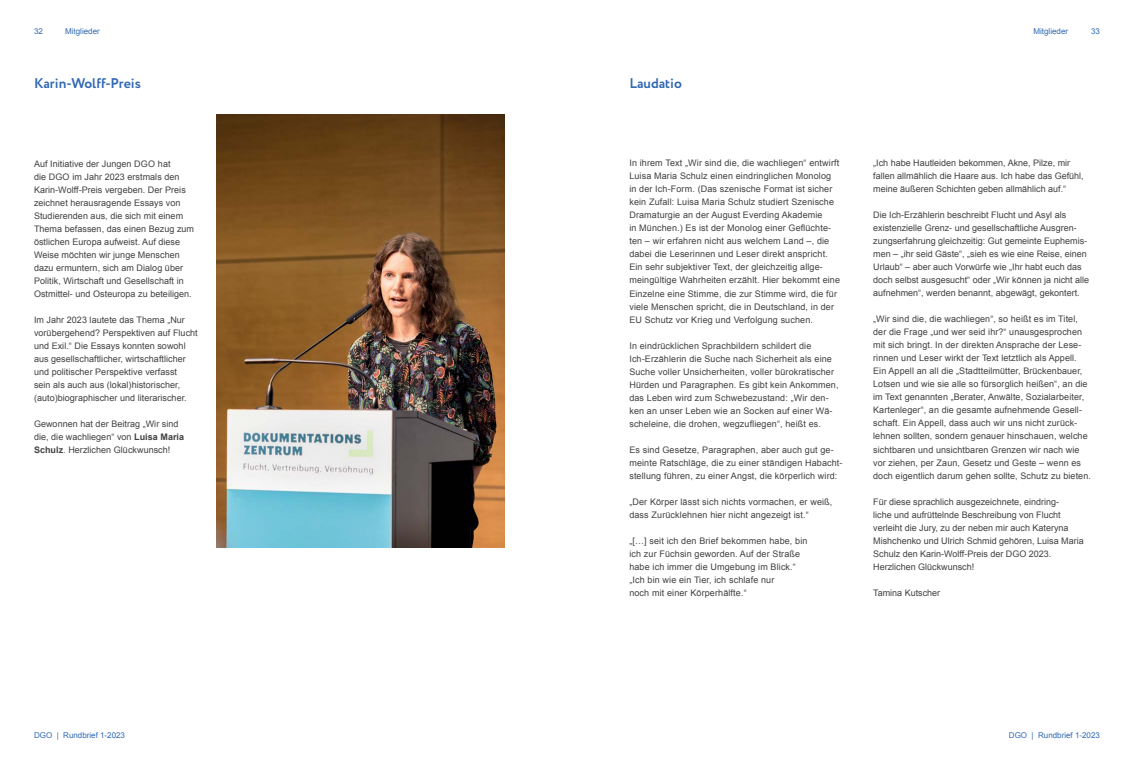
<style>
.page{position:relative;width:1134px;height:766px;background:#fff}
.page>*{position:absolute;margin:0;border:0;box-sizing:border-box;transform-origin:0 0}
.t1{font:700 14px "Circe";color:#3069b3}
.t2{font:9px/13px "Arial";letter-spacing:.01em;color:#414042}
.t3{font:8px "Arial";color:#3069b3}
.s1{font-weight:700}
</style>
<div class="page">
<img style="left:217px;top:114px;width:288px;height:433px">
<p class="t3" style="left:34px;top:26px;width:10px">32</p>
<p class="t3" style="left:65px;top:26px;width:36px">Mitglieder</p>
<p class="t3" style="left:1033px;top:26px;width:36px">Mitglieder</p>
<p class="t3" style="left:1091px;top:26px;width:10px">33</p>
<h1 class="t1" style="left:34px;top:74px;width:108px">Karin-Wolff-Preis</h1>
<h1 class="t1" style="left:629px;top:74px;width:54px">Laudatio</h1>
<p class="t2" style="left:34px;top:157px;width:162px">Auf Initiative der Jungen DGO hat<br>die DGO im Jahr 2023 erstmals den Karin-Wolff-Preis vergeben. Der Preis zeichnet herausragende Essays von Studierenden aus, die sich mit einem Thema befassen, das einen Bezug zum östlichen Europa aufweist. Auf diese Weise möchten wir junge Menschen dazu ermuntern, sich am Dialog über Politik, Wirtschaft und Gesellschaft in Ostmittel- und Osteuropa zu beteiligen.</p>
<p class="t2" style="left:34px;top:313px;width:165px">Im Jahr 2023 lautete das Thema „Nur vorübergehend? Perspektiven auf Flucht und Exil.“ Die Essays konnten sowohl aus gesellschaftlicher, wirtschaftlicher und politischer Perspektive verfasst<br>sein als auch aus (lokal)historischer, (auto)biographischer und literarischer.</p>
<p class="t2" style="left:34px;top:417px;width:152px">Gewonnen hat der Beitrag „Wir sind die, die wachliegen“ von <span class="s1">Luisa Maria<br>Schulz</span>. Herzlichen Glückwunsch!</p>
<p class="t2" style="left:629px;top:157px;width:212px">In ihrem Text „Wir sind die, die wachliegen“ entwirft Luisa Maria Schulz einen eindringlichen Monolog in der Ich-Form. (Das szenische Format ist sicher kein Zufall: Luisa Maria Schulz studiert Szenische Dramaturgie an der August Everding Akademie<br>in München.) Es ist der Monolog einer Geflüchte&shy;ten – wir erfahren nicht aus welchem Land –, die dabei die Leserinnen und Leser direkt anspricht.<br>Ein sehr subjektiver Text, der gleichzeitig allge&shy;meingültige Wahrheiten erzählt. Hier bekommt eine Einzelne eine Stimme, die zur Stimme wird, die für viele Menschen spricht, die in Deutschland, in der EU Schutz vor Krieg und Verfolgung suchen.</p>
<p class="t2" style="left:629px;top:339px;width:211px">In eindrücklichen Sprachbildern schildert die Ich-Erzählerin die Suche nach Sicherheit als eine Suche voller U nsicherheiten, voller bürokratischer Hürden und Paragraphen. Es gibt kein Ankommen, das Leben wird zum Schwebezustand: „Wir den&shy;ken an unser Leben wie an Socken auf einer Wä&shy;scheleine, die drohen, wegzufliegen“, heißt es.</p>
<p class="t2" style="left:629px;top:443px;width:215px">Es sind Gesetze, Paragraphen, aber auch gut ge&shy;meinte Ratschläge, die zu einer ständigen Habacht&shy;stellung führen, zu einer Angst, die körperlich wird:</p>
<p class="t2" style="left:629px;top:495px;width:205px">„Der Körper lässt sich nichts vormachen, er weiß, dass Zurücklehnen hier nicht angezeigt ist.“</p>
<p class="t2" style="left:629px;top:534px;width:180px">„[…] seit ich den Brief bekommen habe, bin ich zur Füchsin geworden. Auf der Straße habe ich immer die Umgebung im Blick.“ „Ich bin wie ein Tier, ich schlafe nur<br>noch mit einer Körperhälfte.“</p>
<p class="t2" style="left:873px;top:157px;width:212px">„Ich habe Hautleiden bekommen, Akne, Pilze, mir fallen allmählich die Haare aus. Ich habe das Gefühl, meine äußeren Schichten geben allmählich auf.“</p>
<p class="t2" style="left:873px;top:209px;width:218px">Die Ich-Erzählerin beschreibt Flucht und Asyl als existenzielle Grenz- und gesellschaftliche Ausgren&shy;zungserfahrung gleichzeitig: Gut gemeinte Euphemis&shy;men – „ihr seid Gäste“, „sieh es wie eine Reise, einen Urlaub“ – aber auch Vorwürfe wie „Ihr habt euch das doch selbst ausgesucht“ oder „Wir können ja nicht alle aufnehmen“, werden benannt, abgewägt, gekontert.</p>
<p class="t2" style="left:873px;top:313px;width:219px">„Wir sind die, die wachliegen“, so heißt es im Titel, der die Frage „und wer seid ihr?“ unausgesprochen mit sich bringt. In der direkten Ansprache der Lese&shy;rinnen und Leser wirkt der Text letztlich als Appell.<br>Ein Appell an all die „Stadtteilmütter, Brückenbauer, Lotsen und wie sie alle so fürsorglich heißen“, an die im Text genannten „Berater, Anwälte, Sozialarbeiter, Kartenleger“, an die gesamte aufnehmende Gesell&shy;schaft. Ein Appell, dass auch wir uns nicht zurück&shy;lehnen sollten, sondern genauer hinschauen, welche sichtbaren und unsichtbaren Grenzen wir nach wie vor ziehen, per Zaun, Gesetz und Geste – wenn es doch eigentlich darum gehen sollte, Schutz zu bieten.</p>
<p class="t2" style="left:873px;top:495px;width:212px">Für diese sprachlich ausgezeichnete, eindring-<br>liche und aufrüttelnde Beschreibung von Flucht verleiht die Jury, zu der neben mir auch Kateryna Mishchenko und U lrich Schmid gehören, Luisa Maria Schulz den Karin-Wolff-Preis der DGO 2023.<br>Herzlichen Glückwunsch!</p>
<p class="t2" style="left:873px;top:586px;width:69px">Tamina Kutscher</p>
<p class="t3" style="left:34px;top:729px;width:93px">DGO | Rundbrief 1-2023</p>
<p class="t3" style="left:1009px;top:729px;width:93px">DGO | Rundbrief 1-2023</p>
</div>
